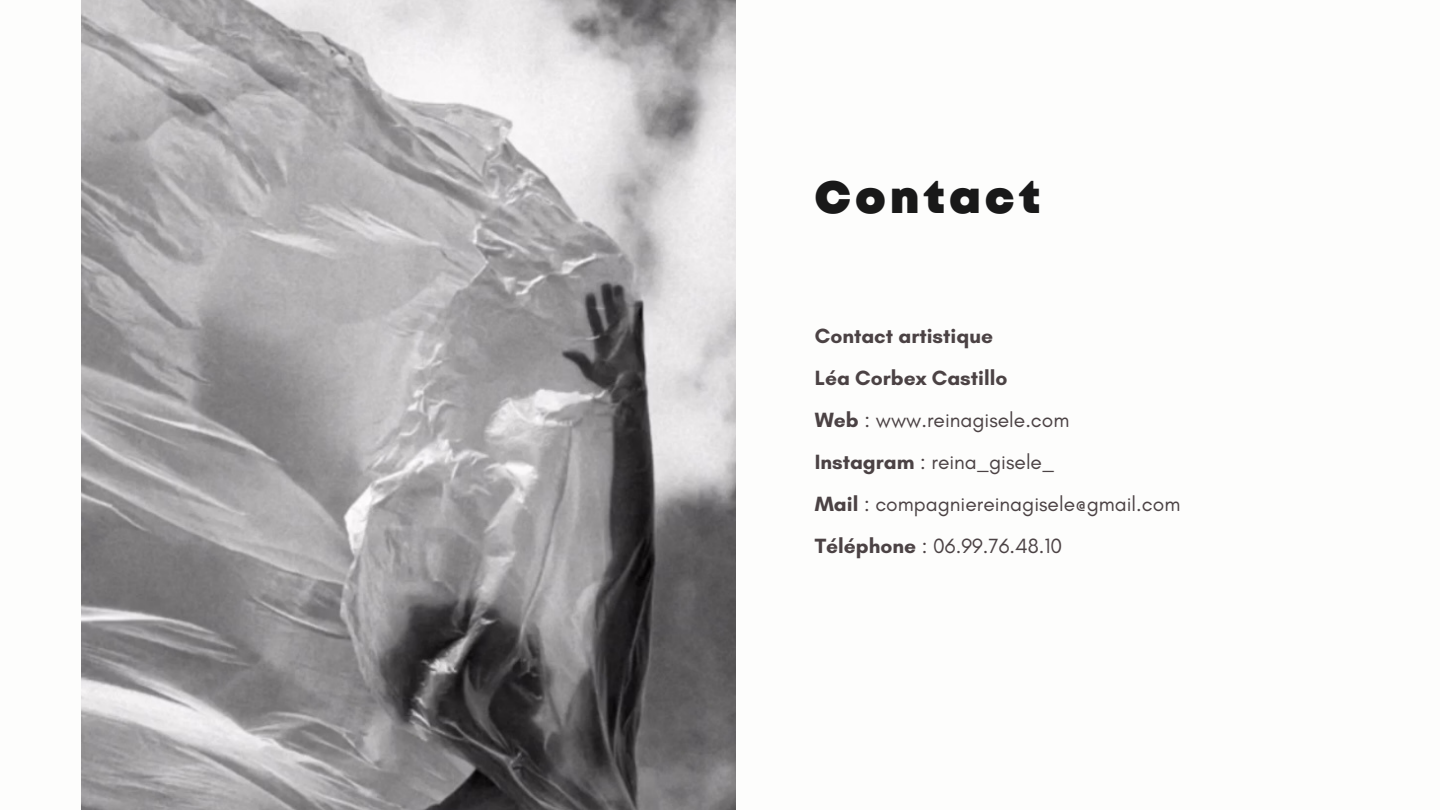
<style>
.page{position:relative;width:1440px;height:810px;background:#fff}
.page>*{position:absolute;margin:0;border:0;box-sizing:border-box;transform-origin:0 0}
.t1{font:900 45px "Mont";letter-spacing:.1em;color:#191919}
.t2{font:21px "Glacial Indifference";color:#4b4244}
.t3{font:700 21px "Glacial Indifference";color:#4b4244}
.s1{font-weight:700}
</style>
<div class="page">
<img style="left:81px;top:0;width:655px;height:810px">
<p class="t1" style="left:815px;top:181px;width:227px">Contact</p>
<p class="t3" style="left:815px;top:323px;width:180px">Contact artistique</p>
<h1 class="t3" style="left:815px;top:365px;width:194px">Léa Corbex Castillo</h1>
<p class="t2" style="left:815px;top:407px;width:256px"><span class="s1">Web</span> : www.reinagisele.com</p>
<p class="t2" style="left:815px;top:449px;width:241px"><span class="s1">Instagram</span> : reina_gisele_</p>
<p class="t2" style="left:815px;top:491px;width:367px"><span class="s1">Mail</span> : compagniereinagisele@gmail.com</p>
<p class="t2" style="left:815px;top:533px;width:249px"><span class="s1">Téléphone</span> : 06.99.76.48.10</p>
</div>
